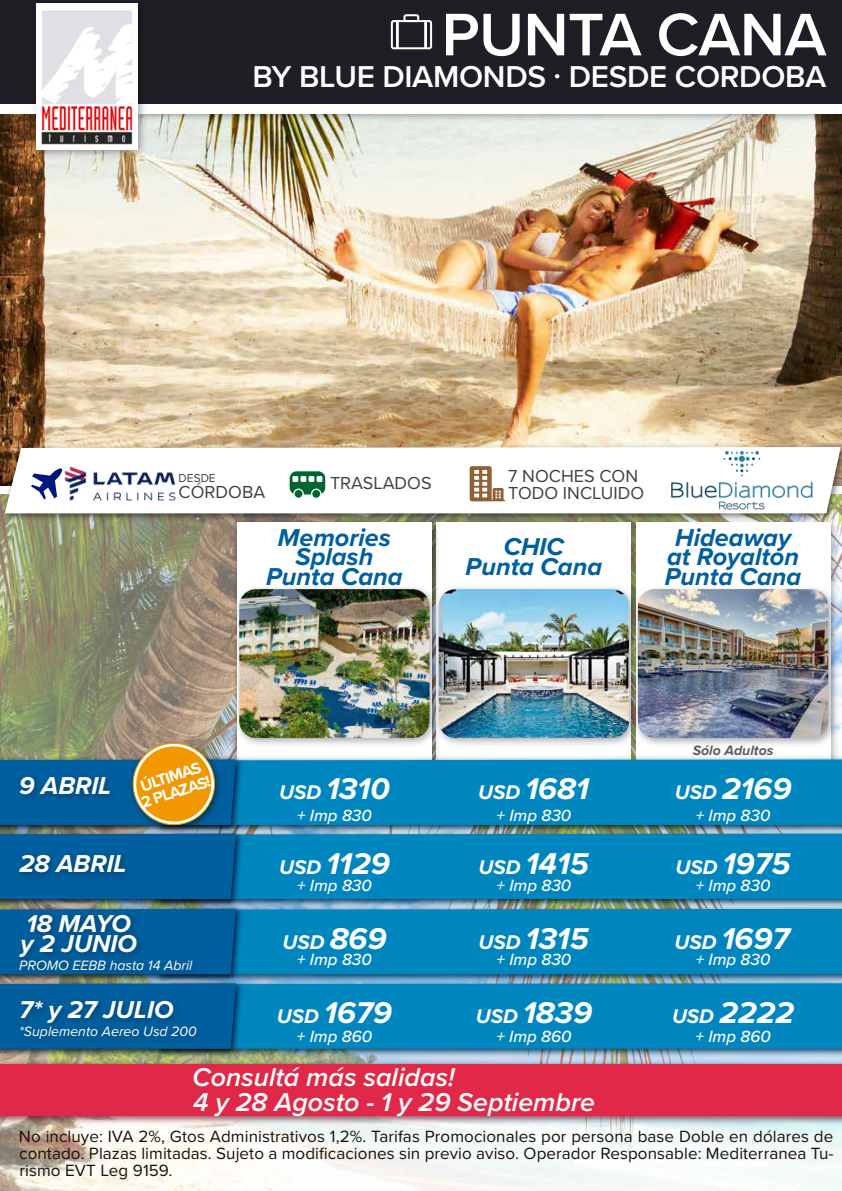
<style>
.page{position:relative;width:842px;height:1191px;background:#fff}
.page>*{position:absolute;margin:0;border:0;box-sizing:border-box;transform-origin:0 0}
.t1{font:600 62.2px "Proxima Nova";letter-spacing:-.01em;color:#fff}
.t2{font:600 31.3px "Proxima Nova";letter-spacing:-.01em;color:#fff}
.t3{font:italic 700 31.2px "Proxima Nova";color:#fff}
.t4{font:italic 600 26.7px/25.3px "Proxima Nova";color:#fff}
.t5{font:italic 700 25.3px/19.8px "Proxima Nova";color:#005f9e;text-align:center}
.t6{font:italic 700 25.3px/19.8px "Proxima Nova";color:#fff}
.t7{font:italic 700 20.5px "Proxima Nova";color:#fff}
.t8{font:18px/16.5px "Proxima Nova";color:#423f40}
.t9{font:16.9px/16.9px "Proxima Nova";letter-spacing:.005em;color:#1b0f0a;text-align:justify}
.t10{font:italic 500 16.9px "Proxima Nova";color:#fff}
.t11{font:700 16.4px/15.8px "Proxima Nova";color:#fff}
.t12{font:italic 14px "Proxima Nova";color:#fff}
.t13{font:italic 700 14px "Proxima Nova";color:#5b5b5f}
.t14{font:11.9px "Proxima Nova";color:#423f40}
.s1{font-size:20.5px}
.s2{font-size:31.2px}
</style>
<div class="page">
<img style="left:0;top:125px;width:842px;height:315px">
<img style="left:0;top:524px;width:842px;height:667px">
<img style="left:0;top:114px;width:842px;height:11px">
<div style="left:0;top:0;width:842px;height:104px;background:#211d25"></div>
<div style="left:391px;top:20px;width:41px;height:29px;border:2px solid #fff;border-radius:2px"></div>
<div style="left:396px;top:21px;width:2px;height:28px;border:2px solid #fff"></div>
<div style="left:424px;top:21px;width:3px;height:28px;border:2px solid #fff"></div>
<div style="left:403px;top:14px;width:16px;height:8px;border:2px solid #fff;border-radius:2px"></div>
<img style="left:30px;top:3px;width:119px;height:158px">
<div style="left:37px;top:3px;width:101px;height:147px;background:#fff"></div>
<img style="left:41px;top:10px;width:92px;height:135px">
<div style="left:436px;top:522px;width:195px;height:293px;background:#fff"></div>
<div style="left:636px;top:522px;width:194px;height:293px;background:#fff"></div>
<div style="left:237px;top:522px;width:195px;height:293px;background:#fff"></div>
<img style="left:247px;top:974px;width:595px;height:2px">
<div style="left:247px;top:910px;width:595px;height:64px;background:#0086be"></div>
<img style="left:247px;top:899px;width:595px;height:11px">
<div style="left:247px;top:836px;width:595px;height:63px;background:#0086be"></div>
<img style="left:247px;top:752px;width:595px;height:84px">
<div style="left:247px;top:759px;width:595px;height:66px;background:#0086be"></div>
<img style="left:247px;top:976px;width:595px;height:81px">
<div style="left:247px;top:983px;width:595px;height:65px;background:#0086be"></div>
<img style="left:0;top:910px;width:247px;height:66px">
<div style="left:0;top:910px;width:236px;height:64px;background:#005f9e"></div>
<img style="left:0;top:836px;width:247px;height:74px">
<img style="left:236px;top:752px;width:11px;height:84px">
<img style="left:0;top:976px;width:247px;height:81px">
<div style="left:0;top:983px;width:236px;height:65px;background:#005f9e"></div>
<img style="left:12px;top:904px;width:136px;height:47px">
<img style="left:12px;top:989px;width:173px;height:28px">
<img style="left:12px;top:1017px;width:196px;height:35px">
<img style="left:12px;top:951px;width:192px;height:35px">
<img style="left:0;top:440px;width:842px;height:84px">
<svg style="left:5px;top:447px;width:836px;height:66px"></svg>
<svg style="left:290px;top:471px;width:35px;height:23px"></svg>
<div style="left:312px;top:490px;width:8px;height:8px;background:#00652e;border-radius:50%"></div>
<div style="left:295px;top:490px;width:7px;height:8px;background:#00652e;border-radius:50%"></div>
<svg style="left:470px;top:466px;width:35px;height:35px"></svg>
<svg style="left:31px;top:467px;width:32px;height:33px"></svg>
<img style="left:64px;top:466px;width:114px;height:34px">
<img style="left:670px;top:451px;width:143px;height:58px">
<img style="left:0;top:1057px;width:842px;height:70px">
<div style="left:0;top:1064px;width:842px;height:52px;background:#e02948"></div>
<img style="left:204px;top:577px;width:234px;height:173px">
<img style="left:239px;top:589px;width:94px;height:149px">
<img style="left:333px;top:579px;width:303px;height:173px">
<img style="left:439px;top:589px;width:152px;height:149px">
<img style="left:591px;top:581px;width:251px;height:170px">
<img style="left:638px;top:589px;width:190px;height:149px">
<svg style="left:0;top:737px;width:236px;height:162px;background:#396e82"></svg>
<h1 class="t1" style="left:441px;top:-12px;width:387px">PUNTA CANA</h1>
<h2 class="t2" style="left:252px;top:53px;width:576px">BY BLUE DIAMONDS · DESDE CORDOBA</h2>
<p class="t14" style="left:179px;top:469px;width:39px">DESDE</p>
<p class="t8" style="left:179px;top:483px;width:88px">CÓRDOBA</p>
<p class="t8" style="left:330px;top:474px;width:103px">TRASLADOS</p>
<p class="t8" style="left:508px;top:467px;width:138px">7 NOCHES CON<br>TODO INCLUIDO</p>
<h3 class="t5" style="left:266px;top:526px;width:138px">Memories<br>Splash<br>Punta Cana</h3>
<h3 class="t5" style="left:466px;top:536px;width:138px">CHIC<br>Punta Cana</h3>
<h3 class="t5" style="left:665px;top:526px;width:138px">Hideaway at Royalton<br>Punta Cana</h3>
<p class="t11" style="left:134px;top:780px;width:74px;rotate:-18deg">ÚLTIMAS<br>2 PLAZAS!</p>
<h3 class="t6" style="left:19px;top:775px;width:94px">9 ABRIL</h3>
<h3 class="t3" style="left:279px;top:765px;width:112px"><span class="s1">USD</span> 1310</h3>
<p class="t10" style="left:297px;top:803px;width:76px">+ Imp 830</p>
<h3 class="t3" style="left:478px;top:765px;width:112px"><span class="s1">USD</span> 1681</h3>
<p class="t10" style="left:497px;top:803px;width:76px">+ Imp 830</p>
<h3 class="t6" style="left:19px;top:853px;width:109px">28 ABRIL</h3>
<h3 class="t3" style="left:279px;top:840px;width:112px"><span class="s1">USD</span> 1129</h3>
<h3 class="t3" style="left:478px;top:840px;width:112px"><span class="s1">USD</span> 1415</h3>
<p class="t10" style="left:297px;top:872px;width:76px">+ Imp 830</p>
<p class="t10" style="left:497px;top:872px;width:76px">+ Imp 830</p>
<h3 class="t6" style="left:20px;top:913px;width:118px">18 MAYO y 2 JUNIO</h3>
<p class="t12" style="left:19px;top:955px;width:175px">PROMO EEBB hasta 14 Abril</p>
<p class="t7" style="left:282px;top:926px;width:106px">USD <span class="s2">869</span></p>
<p class="t10" style="left:297px;top:947px;width:76px">+ Imp 830</p>
<h3 class="t3" style="left:479px;top:915px;width:112px"><span class="s1">USD</span> 1315</h3>
<p class="t10" style="left:497px;top:947px;width:76px">+ Imp 830</p>
<h3 class="t6" style="left:19px;top:998px;width:156px">7* y 27 JULIO</h3>
<h3 class="t3" style="left:277px;top:989px;width:116px"><span class="s1">USD</span> 1679</h3>
<p class="t12" style="left:19px;top:1021px;width:179px">*Suplemento Aereo Usd 200</p>
<p class="t10" style="left:297px;top:1023px;width:77px">+ Imp 860</p>
<h3 class="t3" style="left:476px;top:989px;width:118px"><span class="s1">USD</span> 1839</h3>
<p class="t10" style="left:496px;top:1023px;width:77px">+ Imp 860</p>
<h3 class="t4" style="left:193px;top:1063px;width:404px">Consultá más salidas!<br>4 y 28 Agosto - 1 y 29 Septiembre</h3>
<p class="t13" style="left:693px;top:740px;width:82px">Sólo Adultos</p>
<h3 class="t3" style="left:675px;top:765px;width:118px"><span class="s1">USD</span> 2169</h3>
<p class="t10" style="left:696px;top:803px;width:76px">+ Imp 830</p>
<h3 class="t3" style="left:675px;top:840px;width:116px"><span class="s1">USD</span> 1975</h3>
<p class="t10" style="left:696px;top:872px;width:76px">+ Imp 830</p>
<h3 class="t3" style="left:674px;top:915px;width:116px"><span class="s1">USD</span> 1697</h3>
<p class="t10" style="left:696px;top:947px;width:76px">+ Imp 830</p>
<h3 class="t3" style="left:672px;top:989px;width:124px"><span class="s1">USD</span> 2222</h3>
<p class="t10" style="left:696px;top:1023px;width:77px">+ Imp 860</p>
<p class="t9" style="left:19px;top:1127px;width:816px">No incluye: IVA 2%, Gtos Administrativos 1,2%. Tarifas Promocionales por persona base Doble en dólares de contado. Plazas limitadas. Sujeto a modificaciones sin previo aviso. Operador Responsable: Mediterranea Tu&shy;rismo EVT Leg 9159.</p>
</div>
